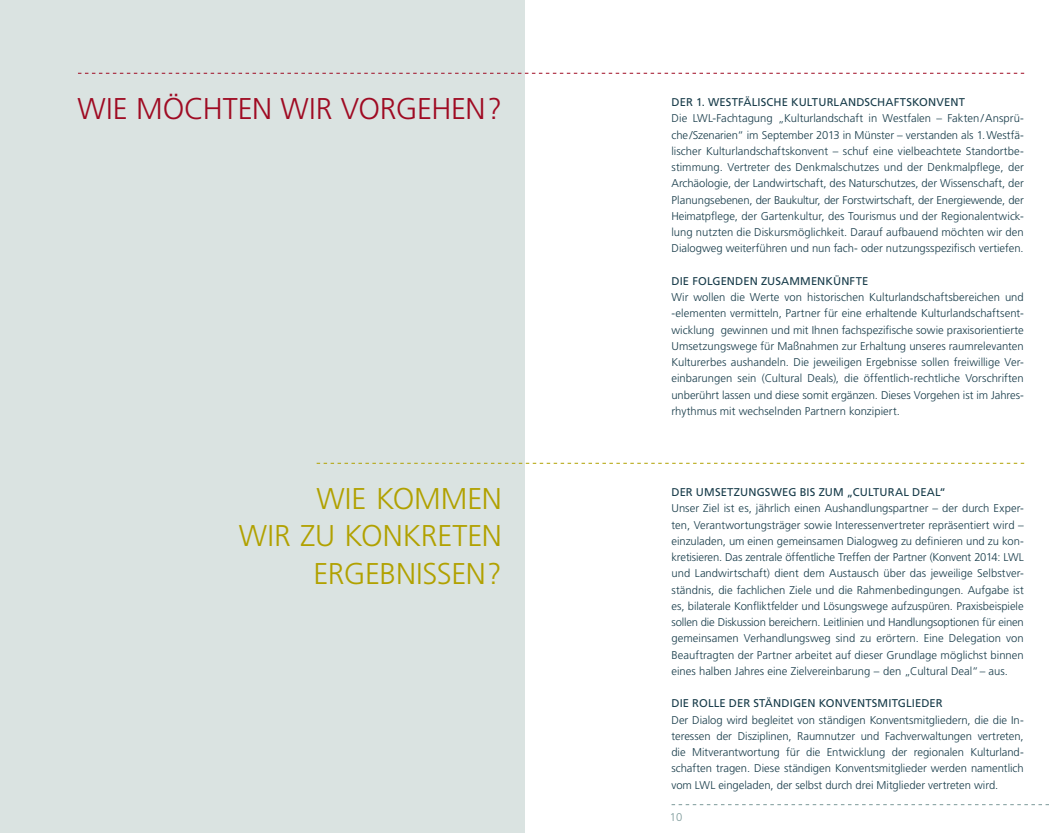
<style>
.page{position:relative;width:1049px;height:833px;background:#fff}
.page>*{position:absolute;margin:0;border:0;box-sizing:border-box;transform-origin:0 0}
.t1{font:300 30px/37.5px "Frutiger LT";color:#b1a100;text-align:right}
.t2{font:300 30px "Frutiger LT";letter-spacing:-.005em;color:#9f0b23}
.t3{font:300 11.25px/16.2px "Frutiger LT";color:#183c4a;text-align:justify}
.t4{font:11.25px "Frutiger LT";letter-spacing:.01em;color:#183c4a}
.t5{font:300 11.25px "Frutiger LT";color:#7c9999}
</style>
<div class="page">
<div style="left:0;top:0;width:524px;height:833px;background:#dae3e1"></div>
<svg style="left:78px;top:73px;width:946px;height:1px"></svg>
<svg style="left:317px;top:463px;width:707px;height:1px"></svg>
<svg style="left:671px;top:804px;width:378px;height:1px"></svg>
<h1 class="t2" style="left:78px;top:91px;width:426px">Wie möchten wir vorgehen?</h1>
<h1 class="t1" style="left:239px;top:480px;width:265px">Wie komm en<br>wir zu konkreten<br>Ergebnissen?</h1>
<p class="t4" style="left:671px;top:96px;width:295px">DER 1. WESTFÄLISCHE KULTURLANDSCHAFTSKONVENT</p>
<p class="t3" style="left:671px;top:110px;width:354px">Die LWL-Fachtagung „Kulturlandschaft in Westfalen – Fakten/ Ansprü&shy;che/-Szenarien“ im September 2013 in Münster – verstanden als 1.Westfä&shy;lischer Kulturlandschaftskonvent – schuf eine vielbeachtete Standortbe&shy;stimmung. Vertreter des Denkmalschutzes und der Denkmalpflege, der Archäologie, der Landwirtschaft, des Naturschutzes, der Wissenschaft, der Planungsebenen, der Baukultur, der Forstwirtschaft, der Energiewende, der Heimatpflege, der Gartenkultur, des Tourismus und der Regionalentwick&shy;lung nutzten die Diskursmöglichkeit. Darauf aufbauend möchten wir den Dialogweg weiterführen und nun fach- oder nutzungsspezifisch vertiefen.</p>
<p class="t4" style="left:671px;top:274px;width:196px">DIE FOLGENDEN ZUSAMMENKÜNFTE</p>
<p class="t3" style="left:671px;top:289px;width:354px;text-align:left">Wir wollen die Werte von historischen Kulturlandschaftsbereichen und -elementen vermitteln, Partner für eine erhaltende Kulturlandschaftsent&shy;wicklung gewinnen und mit I hnen fachspezifische sowie praxisorientierte U msetzungswege für Maßnahmen zur Erhaltung unseres raumrelevanten Kulturerbes aushandeln. Die jeweiligen Ergebnisse sollen freiwillige Ver&shy;einbarungen sein (Cultural Deals), die öffentlich-rechtliche Vorschriften unberührt lassen und diese somit ergänzen. Dieses Vorgehen ist im Jahres--- rhythmus mit wechselnden Partnern konzipiert.</p>
<p class="t4" style="left:671px;top:485px;width:276px">DER U MSETZUNGSWEG BIS ZUM „CULTURAL DEAL“</p>
<p class="t3" style="left:671px;top:500px;width:354px">U nser Ziel ist es, jährlich einen Aushandlungspartner – der durch Exper&shy;ten, Verantwortungsträger sowie I nteressenvertreter repräsentiert wird – einzuladen, um einen gemeinsamen Dialogweg zu definieren und zu kon&shy;kretisieren. Das zentrale öffentliche Treffen der Partner (Konvent 2014: LWL und Landwirtschaft) dient dem Austausch über das jeweilige Selbstver&shy;ständnis, die fachlichen Ziele und die Rahmenbedingungen. Aufgabe ist es, bilaterale Konfliktfelder und Lösungswege aufzuspüren. Praxisbeispiele sollen die Diskussion bereichern. Leitlinien und Handlungsoptionen für einen gemeinsamen Verhandlungsweg sind zu erörtern. Eine Delegation von Beauftragten der Partner arbeitet auf dieser Grundlage möglichst binnen eines halben Jahres eine Zielvereinbarung – den „Cultural Deal“– aus.</p>
<p class="t4" style="left:671px;top:697px;width:90px">DI E ROLLE DER STÄN</p>
<p class="t4" style="left:781px;top:697px;width:54px">DIG EN KONV</p>
<p class="t4" style="left:851px;top:697px;width:14px">ENTSMITG</p>
<p class="t4" style="left:906px;top:697px;width:37px">LI EDER</p>
<p class="t3" style="left:671px;top:712px;width:354px">Der Dialog wird begleitet von ständigen Konventsmitgliedern, die die I n&shy;teressen der Disziplinen, Raumnutzer und Fachverwaltungen vertreten, die Mitverantwortung für die Entwicklung der regionalen Kulturland&shy;schaften tragen. Diese ständigen Konventsmitglieder werden namentlich vom LWL eingeladen, der selbst durch drei Mitglieder vertreten wird.</p>
<p class="t5" style="left:670px;top:811px;width:14px">10</p>
</div>
